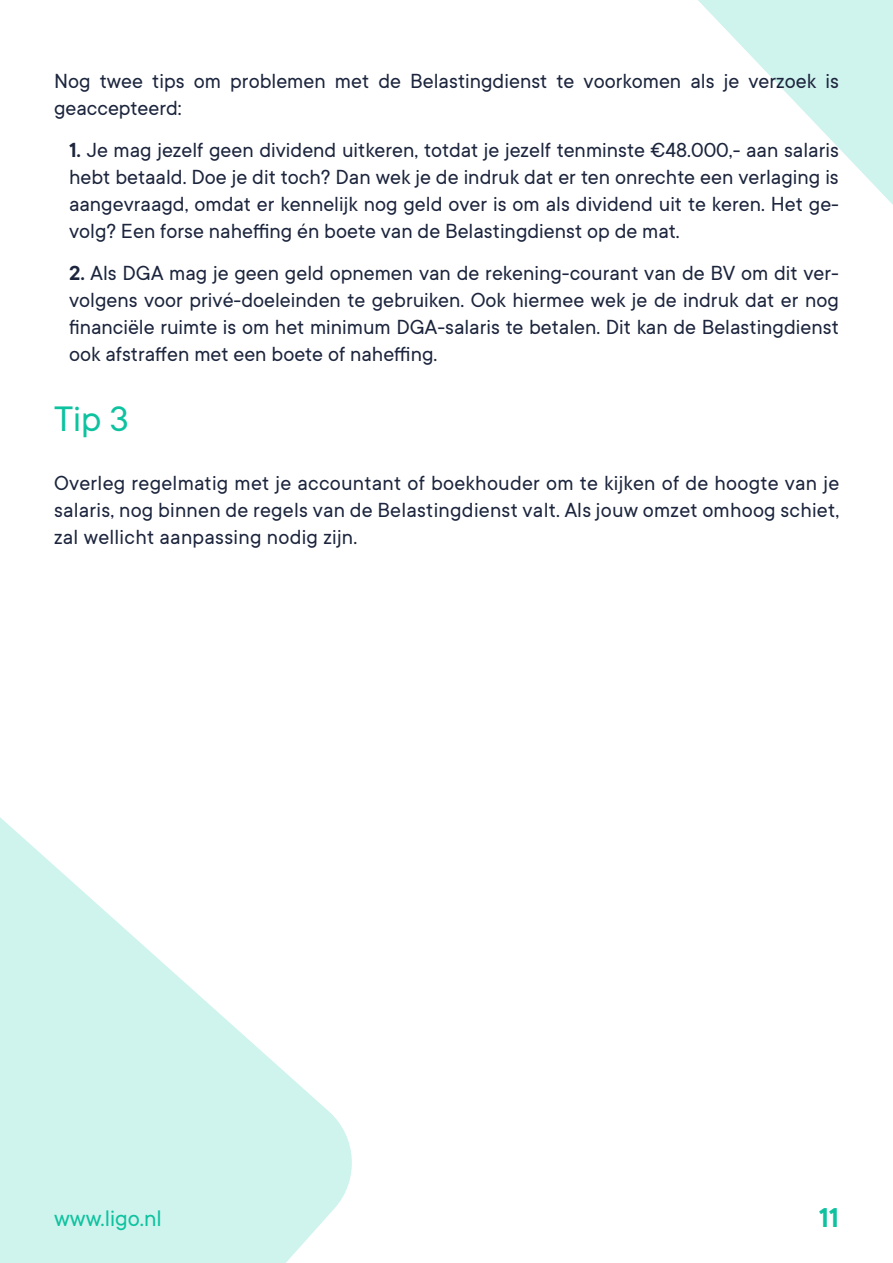
<style>
.page{position:relative;width:893px;height:1263px;background:#fff}
.page>*{position:absolute;margin:0;border:0;box-sizing:border-box;transform-origin:0 0}
.t1{font:39px "TT Commons";color:#0ec2a0}
.t2{font:600 30px "TT Commons";color:#0ec2a0}
.t3{font:24.75px "TT Commons";color:#0ec2a0}
.t4{font:22.5px/27px "TT Commons";color:#1c253d;text-align:justify}
.s1{font-weight:600}
</style>
<div class="page">
<svg style="left:699px;top:1px;width:194px;height:204px"></svg>
<svg style="left:0;top:817px;width:352px;height:445px;fill:#cff3ed"></svg>
<p class="t4" style="left:54px;top:67px;width:786px">Nog twee tips om problemen met de Belastingdienst te voorkomen als je verzoek is geaccepteerd:</p>
<p class="t4" style="left:69px;top:136px;width:771px"><span class="s1">1.</span> Je mag jezelf geen dividend uitkeren, totdat je jezelf tenminste €48.000,- aan salaris hebt betaald. Doe je dit toch? Dan wek je de indruk dat er ten onrechte een verlaging is aangevraagd, omdat er kennelijk nog geld over is om als dividend uit te keren. Het ge&shy;volg? Een forse naheffing én boete van de Belastingdienst op de mat.</p>
<p class="t4" style="left:69px;top:259px;width:771px"><span class="s1">2.</span> Als DGA mag je geen geld opnemen van de rekening-courant van de BV om dit ver&shy;volgens voor privé-doeleinden te gebruiken. Ook hiermee wek je de indruk dat er nog financiële ruimte is om het minimum DGA-salaris te betalen. Dit kan de Belastingdienst ook afstraffen met een boete of naheffing.</p>
<h1 class="t1" style="left:54px;top:395px;width:76px">Tip 3</h1>
<p class="t4" style="left:54px;top:469px;width:787px">Overleg regelmatig met je accountant of boekhouder om te kijken of de hoogte van je salaris, nog binnen de regels van de Belastingdienst valt. Als jouw omzet omhoog schiet, zal wellicht aanpassing nodig zijn.</p>
<p class="t3" style="left:54px;top:1203px;width:109px">www.ligo.nl</p>
<h2 class="t2" style="left:819px;top:1198px;width:22px">11</h2>
</div>
